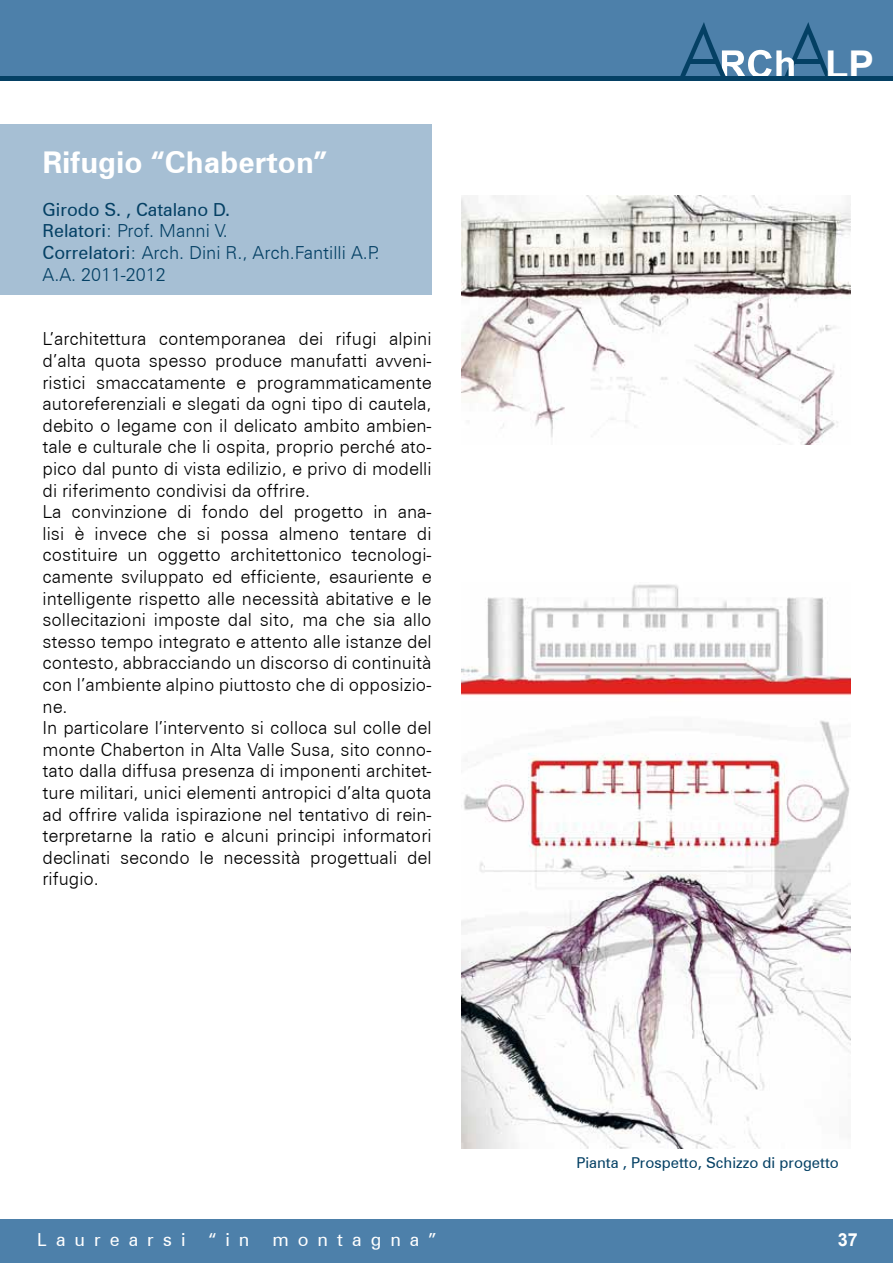
<style>
.page{position:relative;width:893px;height:1263px;background:#fff}
.page>*{position:absolute;margin:0;border:0;box-sizing:border-box;transform-origin:0 0}
.t1{font:700 38.25px "Arial";color:#fff}
.t2{font:700 30px "Zurich BT";color:#fff}
.t3{font:300 18px/21.6px "Zurich BT";color:#000}
.t4{font:300 18px/21.6px "Zurich BT";color:#044064}
.t5{font:18px "Zurich BT";letter-spacing:.5em;color:#fff}
.t6{font:700 18px "Arial";color:#fff}
.t7{font:15px "Zurich BT";color:#044064}
.s1{font-weight:400}
</style>
<div class="page">
<div style="left:0;top:1219px;width:893px;height:44px;background:#4d80aa"></div>
<div style="left:0;top:0;width:893px;height:79px;background:#4d80aa"></div>
<hr style="left:0;top:76px;width:893px;height:4px;background:#044064">
<svg style="left:680px;top:22px;width:150px;height:54px"></svg>
<hr style="left:690px;top:59px;width:27px;height:4px;background:#044064">
<div style="left:1px;top:124px;width:431px;height:170px;background:#a6bfd4"></div>
<img style="left:461px;top:584px;width:389px;height:564px">
<img style="left:461px;top:195px;width:389px;height:249px">
<h2 class="t2" style="left:43px;top:144px;width:286px">Rifugio “Chaberton”</h2>
<p class="t4" style="left:43px;top:198px;width:338px"><span class="s1">Girodo S. , Catalano D.<br>Relatori</span>: Prof. Manni V.<br><span class="s1">Correlatori</span>: Arch. Dini R., Arch.Fantilli A.P.<br>A.A. 2011-2012</p>
<p class="t3" style="left:43px;top:328px;width:391px">L’architettura contemporanea dei rifugi alpini d’alta quota spesso produce manufatti avveni&shy;ristici smaccatamente e programmaticamente autoreferenziali e slegati da ogni tipo di cautela, debito o legame con il delicato ambito ambien&shy;tale e culturale che li ospita, proprio perché ato&shy;pico dal punto di vista edilizio, e privo di modelli di riferimento condivisi da offrire.<br>La convinzione di fondo del progetto in ana&shy;lisi è invece che si possa almeno tentare di costituire un oggetto architettonico tecnologi&shy;camente sviluppato ed efficiente, esauriente e intelligente rispetto alle necessità abitative e le sollecitazioni imposte dal sito, ma che sia allo stesso tempo integrato e attento alle istanze del contesto, abbracciando un discorso di continuità con l’ambiente alpino piuttosto che di opposizio&shy;ne.<br>In particolare l’intervento si colloca sul colle del monte Chaberton in Alta Valle Susa, sito conno&shy;tato dalla diffusa presenza di imponenti architet&shy;ture militari, unici elementi antropici d’alta quota ad offrire valida ispirazione nel tentativo di rein&shy;terpretarne la ratio e alcuni principi informatori declinati secondo le necessità progettuali del rifugio.</p>
<p class="t5" style="left:37px;top:1228px;width:150px">Laurearsi</p>
<p class="t5" style="left:209px;top:1228px;width:42px">“in</p>
<p class="t5" style="left:272px;top:1228px;width:165px">montagna”</p>
<h1 class="t1" style="left:825px;top:39px;width:50px">LP</h1>
<p class="t7" style="left:576px;top:1153px;width:264px">Pianta , Prospetto, Schizzo di progetto</p>
<p class="t6" style="left:838px;top:1228px;width:22px">37</p>
</div>
